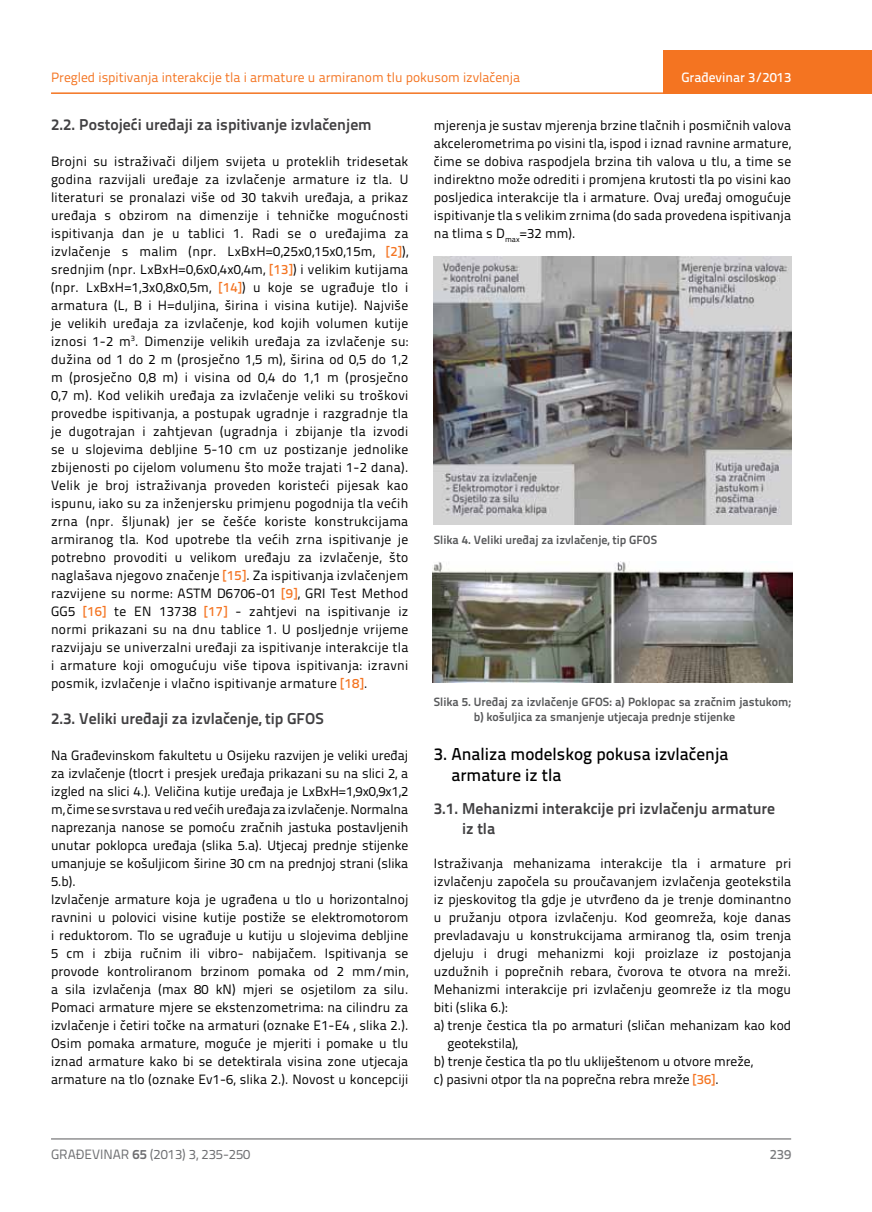
<style>
.page{position:relative;width:872px;height:1212px;background:#fff}
.page>*{position:absolute;margin:0;border:0;box-sizing:border-box;transform-origin:0 0}
.t1{font:500 17.25px/21px "Titillium Text 22 L";color:#000}
.t2{font:700 15.75px/19.5px "Titillium Text 22 L";color:#414042}
.t3{font:13.5px/18px "Titillium Text 22 L";letter-spacing:.01em;color:#000;text-align:justify}
.t4{font:13.5px "Titillium Text 22 L";color:#f47421}
.t5{font:13.5px "Titillium Text 22 L";color:#6d6e71}
.t6{font:500 13.5px "Titillium Text 22 L";color:#fff}
.t7{font:500 13.5px "Titillium Text 22 L";color:#797a7d}
.t8{font:700 12px/15px "Titillium Text 22 L";color:#58595b}
.s1{font-weight:500;color:#f47421}
.s2{font-weight:700}
</style>
<div class="page">
<hr style="left:51px;top:92px;width:821px;height:2px;background:#f47421">
<div style="left:663px;top:50px;width:209px;height:44px;background:#f47421"></div>
<hr style="left:51px;top:1139px;width:740px;height:1px;background:#58595b">
<img style="left:434px;top:256px;width:357px;height:268px">
<img style="left:432px;top:561px;width:360px;height:121px">
<p class="t4" style="left:51px;top:68px;width:471px">Pregled ispitivanja interakcije tla i armature u armiranom tlu pokusom izvlačenja</p>
<p class="t2" style="left:51px;top:113px;width:322px">2.2. Postojeći uređaji za ispitivanje izvlačenjem</p>
<p class="t3" style="left:51px;top:151px;width:359px">Brojni su istraživači diljem svijeta u proteklih tridesetak godina razvijali uređaje za izvlačenje armature iz tla. U literaturi se pronalazi više od 30 takvih uređaja, a prikaz uređaja s obzirom na dimenzije i tehničke mogućnosti ispitivanja dan je u tablici 1. Radi se o uređajima za izvlačenje s malim (npr. LxBxH=0,25x0,15x0,15m, <span class="s1">[2]</span>), srednjim (npr. LxBxH=0,6x0,4x0,4m, <span class="s1">[13]</span>) i velikim kutijama (npr. LxBxH=1,3x0,8x0,5m, <span class="s1">[14]</span>) u koje se ugrađuje tlo i armatura (L, B i H=duljina, širina i visina kutije). Najviše je velikih uređaja za izvlačenje, kod kojih volumen kutije iznosi 1-2 m<sup>3</sup>. Dimenzije velikih uređaja za izvlačenje su: dužina od 1 do 2 m (prosječno 1,5 m), širina od 0,5 do 1,2 m (prosječno 0,8 m) i visina od 0,4 do 1,1 m (prosječno 0,7 m). Kod velikih uređaja za izvlačenje veliki su troškovi provedbe ispitivanja, a postupak ugradnje i razgradnje tla je dugotrajan i zahtjevan (ugradnja i zbijanje tla izvodi se u slojevima debljine 5-10 cm uz postizanje jednolike zbijenosti po cijelom volumenu što može trajati 1-2 dana).<br>Velik je broj istraživanja proveden koristeći pijesak kao ispunu, iako su za inženjersku primjenu pogodnija tla većih zrna (npr. šljunak) jer se češće koriste konstrukcijama armiranog tla. Kod upotrebe tla većih zrna ispitivanje je potrebno provoditi u velikom uređaju za izvlačenje, što naglašava njegovo značenje <span class="s1">[15]</span>. Za ispitivanja izvlačenjem razvijene su norme: ASTM D6706-01 <span class="s1">[9]</span>, GRI Test Method GG5 <span class="s1">[16]</span> te EN 13738 <span class="s1">[17]</span> - zahtjevi na ispitivanje iz normi prikazani su na dnu tablice 1. U posljednje vrijeme razvijaju se univerzalni uređaji za ispitivanje interakcije tla i armature koji omogućuju više tipova ispitivanja: izravni posmik, izvlačenje i vlačno ispitivanje armature <span class="s1">[18]</span>.</p>
<p class="t2" style="left:51px;top:708px;width:274px">2.3. Veliki uređaji za izvlačenje, tip GFOS</p>
<p class="t3" style="left:51px;top:746px;width:359px;text-align:left">Na Građevinskom fakultetu u Osijeku razvijen je veliki uređaj za izvlačenje (tlocrt i presjek uređaja prikazani su na slici 2, a izgled na slici 4.). Veličina kutije uređaja je LxBxH=1,9x0,9x1,2 m, čime se svrstava u red većih uređaja za izvlačenje. Normalna naprezanja nanose se pomoću zračnih jastuka postavljenih unutar poklopca uređaja (slika 5.a). Utjecaj prednje stijenke umanjuje se košuljicom širine 30 cm na prednjoj strani (slika 5.b).<br>Izvlačenje armature koja je ugrađena u tlo u horizontalnoj ravnini u polovici visine kutije postiže se elektromotorom i reduktorom. Tlo se ugrađuje u kutiju u slojevima debljine 5 cm i zbija ručnim ili vibro- nabijačem. Ispitivanja se provode kontroliranom brzinom pomaka od 2 mm/min, a sila izvlačenja (max 80 kN) mjeri se osjetilom za silu.<br>Pomaci armature mjere se ekstenzometrima: na cilindru za izvlačenje i četiri točke na armaturi (oznake E1-E4 , slika 2.).<br>Osim pomaka armature, moguće je mjeriti i pomake u tlu iznad armature kako bi se detektirala visina zone utjecaja armature na tlo (oznake Ev1-6, slika 2.). Novost u koncepciji</p>
<p class="t6" style="left:681px;top:67px;width:111px">Građevinar 3/2013</p>
<p class="t3" style="left:434px;top:115px;width:359px">mjerenja je sustav mjerenja brzine tlačnih i posmičnih valova akcelerometrima po visini tla, ispod i iznad ravnine armature, čime se dobiva raspodjela brzina tih valova u tlu, a time se indirektno može odrediti i promjena krutosti tla po visini kao posljedica interakcije tla i armature. Ovaj uređaj omogućuje ispitivanje tla s velikim zrnima (do sada provedena ispitivanja na tlima s D<sub>max</sub>=32 mm).</p>
<p class="t8" style="left:434px;top:531px;width:225px">Slika 4. Veliki uređaj za izvlačenje, tip GFOS</p>
<p class="t8" style="left:474px;top:694px;width:319px;text-indent:-40px">Slika 5. Uređaj za izvlačenje GFOS: a) Poklopac sa zračnim jastukom; b) košuljica za smanjenje utjecaja prednje stijenke</p>
<p class="t1" style="left:451px;top:742px;width:279px;text-indent:-17px">3. Analiza modelskog pokusa izvlačenja armature iz tla</p>
<p class="t2" style="left:462px;top:798px;width:314px;text-indent:-28px">3.1. Mehanizmi interakcije pri izvlačenju armature iz tla</p>
<p class="t3" style="left:434px;top:854px;width:359px">Istraživanja mehanizama interakcije tla i armature pri</p>
<p class="t3" style="left:434px;top:872px;width:359px">izvlačenju započela su proučavanjem izvlačenja geotekstila</p>
<p class="t3" style="left:434px;top:890px;width:359px">iz pjeskovitog tla gdje je utvrđeno da je trenje dominantno</p>
<p class="t3" style="left:434px;top:908px;width:359px">u pružanju otpora izvlačenju. Kod geomreža, koje danas</p>
<p class="t3" style="left:434px;top:926px;width:359px">prevladavaju u konstrukcijama armiranog tla, osim trenja</p>
<p class="t3" style="left:434px;top:944px;width:359px">djeluju i drugi mehanizmi koji proizlaze iz postojanja</p>
<p class="t3" style="left:434px;top:962px;width:359px">uzdužnih i poprečnih rebara, čvorova te otvora na mreži.</p>
<p class="t3" style="left:434px;top:980px;width:359px">Mehanizmi interakcije pri izvlačenju geomreže iz tla mogu</p>
<p class="t3" style="left:434px;top:998px;width:75px">biti (slika 6.):</p>
<p class="t3" style="left:434px;top:1016px;width:359px">a) trenje čestica tla po armaturi (sličan mehanizam kao kod</p>
<p class="t3" style="left:447px;top:1034px;width:72px">geotekstila),</p>
<p class="t3" style="left:434px;top:1052px;width:321px">b) trenje čestica tla po tlu ukliještenom u otvore mreže,</p>
<p class="t3" style="left:434px;top:1070px;width:286px">c) pasivni otpor tla na poprečna rebra mreže <span class="s1">[36]</span>.</p>
<p class="t5" style="left:51px;top:1144px;width:201px">GRAĐEVINAR <span class="s2">65</span> (2013) 3, 235-250</p>
<p class="t7" style="left:769px;top:1144px;width:23px">239</p>
</div>
